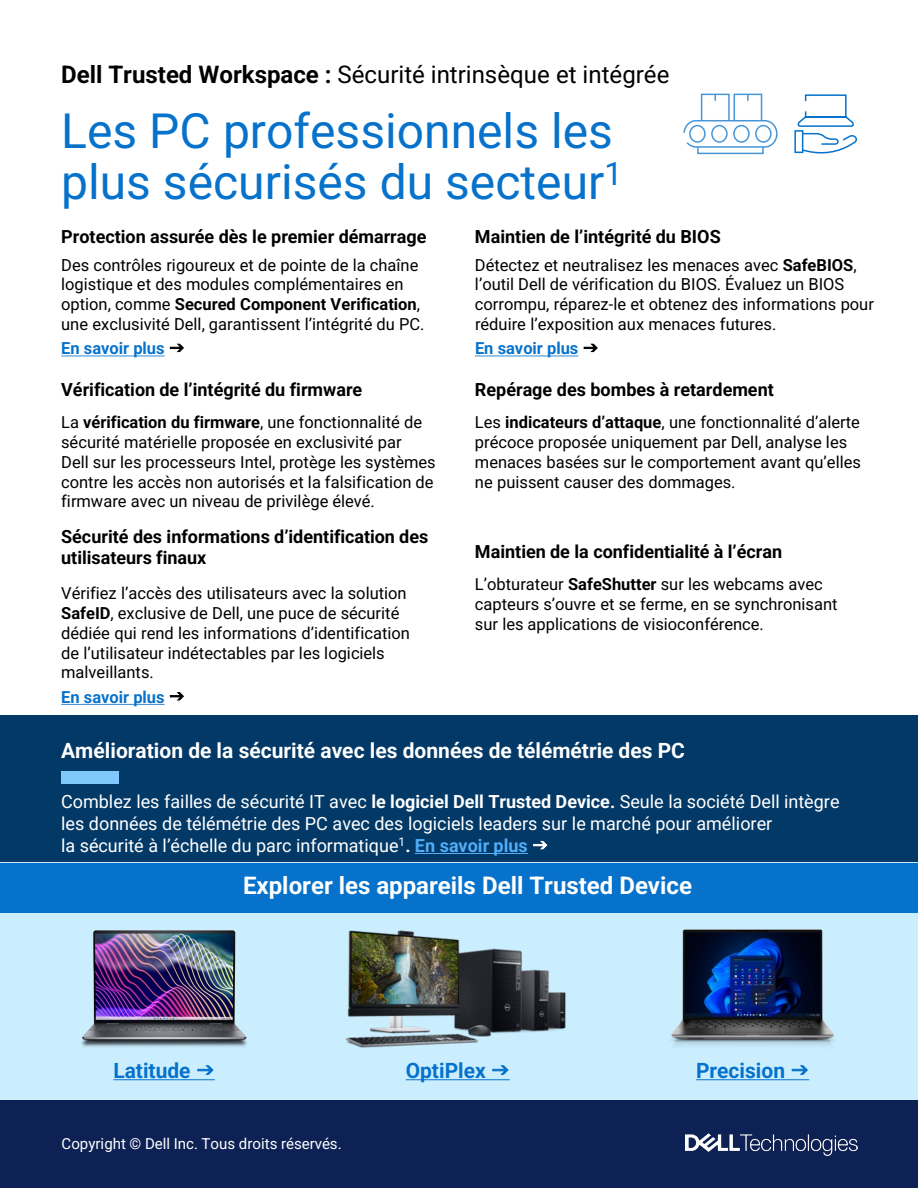
<style>
.page{position:relative;width:918px;height:1188px;background:#fff}
.page>*{position:absolute;margin:0;border:0;box-sizing:border-box;transform-origin:0 0}
.t1{font:48px/51.9px "Roboto";color:#0672cb}
.t2{font:24px "Roboto";color:#000}
.t3{font:700 24px "Roboto";color:#fff}
.t4{font:700 21px "Roboto";color:#fff}
.t5{font:700 21px "Roboto";color:#0672cb}
.t6{font:700 18px/21.6px "Roboto";color:#000}
.t7{font:18px/21.6px "Roboto";color:#fff}
.t8{font:16.5px/19.8px "Roboto";color:#000}
.t9{font:700 16.5px "Roboto";color:#0672cb}
.t10{font:15px "Roboto";color:#fff}
.s1{font-weight:700}
.s2{font-weight:700;color:#50adfa}
</style>
<div class="page">
<div style="left:0;top:715px;width:918px;height:148px;background:#033966"></div>
<div style="left:0;top:863px;width:918px;height:256px;background:#cbeeff"></div>
<div style="left:0;top:863px;width:918px;height:50px;background:#0672cb"></div>
<div style="left:794px;top:130px;width:9px;height:23px;border:2px solid #0672cb"></div>
<svg style="left:797px;top:94px;width:60px;height:60px"></svg>
<img style="left:81px;top:930px;width:166px;height:117px">
<img style="left:342px;top:930px;width:231px;height:171px">
<img style="left:671px;top:929px;width:163px;height:117px">
<svg style="left:475px;top:356px;width:103px;height:1px"></svg>
<svg style="left:683px;top:119px;width:95px;height:29px"></svg>
<div style="left:689px;top:125px;width:17px;height:18px;border:2px solid #4696d8;border-radius:50%"></div>
<div style="left:711px;top:125px;width:17px;height:18px;border:2px solid #4696d8;border-radius:50%"></div>
<div style="left:733px;top:125px;width:17px;height:18px;border:2px solid #4696d8;border-radius:50%"></div>
<div style="left:755px;top:125px;width:17px;height:18px;border:2px solid #4696d8;border-radius:50%"></div>
<div style="left:697px;top:146px;width:67px;height:8px;border:2px solid #4696d8"></div>
<div style="left:701px;top:94px;width:29px;height:27px;border:2px solid #4696d8"></div>
<div style="left:734px;top:94px;width:28px;height:27px;border:2px solid #4696d8"></div>
<svg style="left:747px;top:94px;width:2px;height:7px"></svg>
<div style="left:0;top:1101px;width:918px;height:87px;background:#0d2155"></div>
<img style="left:685px;top:1133px;width:172px;height:22px">
<hr style="left:415px;top:853px;width:113px;height:1px;background:#50adfa">
<div style="left:61px;top:771px;width:58px;height:12px;background:#80c7fb"></div>
<svg style="left:113px;top:1079px;width:102px;height:1px"></svg>
<svg style="left:406px;top:1066px;width:104px;height:14px"></svg>
<svg style="left:696px;top:1079px;width:113px;height:1px"></svg>
<svg style="left:61px;top:703px;width:104px;height:2px"></svg>
<svg style="left:61px;top:355px;width:104px;height:2px"></svg>
<p class="t2" style="left:61px;top:57px;width:610px"><span class="s1">Dell Trusted Workspace :</span> Sécurité intrinsèque et intégrée</p>
<p class="t1" style="left:61px;top:103px;width:563px">Les PC professionnels les plus sécurisés du secteur<sup>1</sup></p>
<p class="t6" style="left:61px;top:225px;width:367px">Protection assurée dès le premier démarrage</p>
<p class="t8" style="left:61px;top:254px;width:365px">Des contrôles rigoureux et de pointe de la chaîne logistique et des modules complémentaires en option, comme <span class="s1">Secured Component Verification</span>, une exclusivité Dell, garantissent l’intégrité du PC.</p>
<p class="t9" style="left:61px;top:337px;width:105px">En savoir plus</p>
<p class="t6" style="left:61px;top:378px;width:303px">Vérification de l’intégrité du firmware</p>
<p class="t8" style="left:61px;top:412px;width:376px">La <span class="s1">vérification du firmware</span>, une fonctionnalité de sécurité matérielle proposée en exclusivité par<br>Dell sur les processeurs Intel, protège les systèmes contre les accès non autorisés et la falsification de firmware avec un niveau de privilège élevé.</p>
<p class="t6" style="left:61px;top:525px;width:369px">Sécurité des informations d’identification des utilisateurs finaux</p>
<p class="t8" style="left:61px;top:583px;width:350px">Vérifiez l’accès des utilisateurs avec la solution <span class="s1">SafeID</span>, exclusive de Dell, une puce de sécurité dédiée qui rend les informations d’identification de l’utilisateur indétectables par les logiciels malveillants.</p>
<p class="t9" style="left:61px;top:685px;width:105px">En savoir plus</p>
<p class="t6" style="left:475px;top:225px;width:247px">Maintien de l’intégrité du BIOS</p>
<p class="t8" style="left:475px;top:254px;width:400px">Détectez et neutralisez les menaces avec <span class="s1">SafeBIOS</span>, l’outil Dell de vérification du BIOS. Évaluez un BIOS corrompu, réparez-le et obtenez des informations pour réduire l’exposition aux menaces futures.</p>
<p class="t9" style="left:475px;top:337px;width:105px">En savoir plus</p>
<p class="t6" style="left:475px;top:378px;width:300px">Repérage des bombes à retardement</p>
<p class="t8" style="left:475px;top:412px;width:388px">Les <span class="s1">indicateurs d’attaque</span>, une fonctionnalité d’alerte précoce proposée uniquement par Dell, analyse les menaces basées sur le comportement avant qu’elles ne puissent causer des dommages.</p>
<p class="t6" style="left:475px;top:540px;width:309px">Maintien de la confidentialité à l’écran</p>
<p class="t8" style="left:475px;top:574px;width:364px">L’obturateur <span class="s1">SafeShutter</span> sur les webcams avec capteurs s’ouvre et se ferme, en se synchronisant sur les applications de visioconférence.</p>
<p class="t4" style="left:61px;top:736px;width:625px">Amélioration de la sécurité avec les données de télémétrie des PC</p>
<p class="t7" style="left:61px;top:790px;width:780px">Comblez les failles de sécurité IT avec <span class="s1">le logiciel Dell Trusted Device.</span> Seule la société Dell intègre les données de télémétrie des PC avec des logiciels leaders sur le marché pour améliorer<br>la sécurité à l’échelle du parc informatique<sup>1</sup><span class="s1">.</span> <span class="s2">En savoir plus</span></p>
<p class="t3" style="left:243px;top:869px;width:450px">Explorer les appareils Dell Trusted Device</p>
<p class="t5" style="left:113px;top:1055px;width:79px">Latitude</p>
<p class="t5" style="left:406px;top:1055px;width:82px">OptiPlex</p>
<p class="t5" style="left:696px;top:1055px;width:90px">Precision</p>
<p class="t10" style="left:62px;top:1133px;width:282px">Copyright © Dell Inc. Tous droits réservés.</p>
</div>
